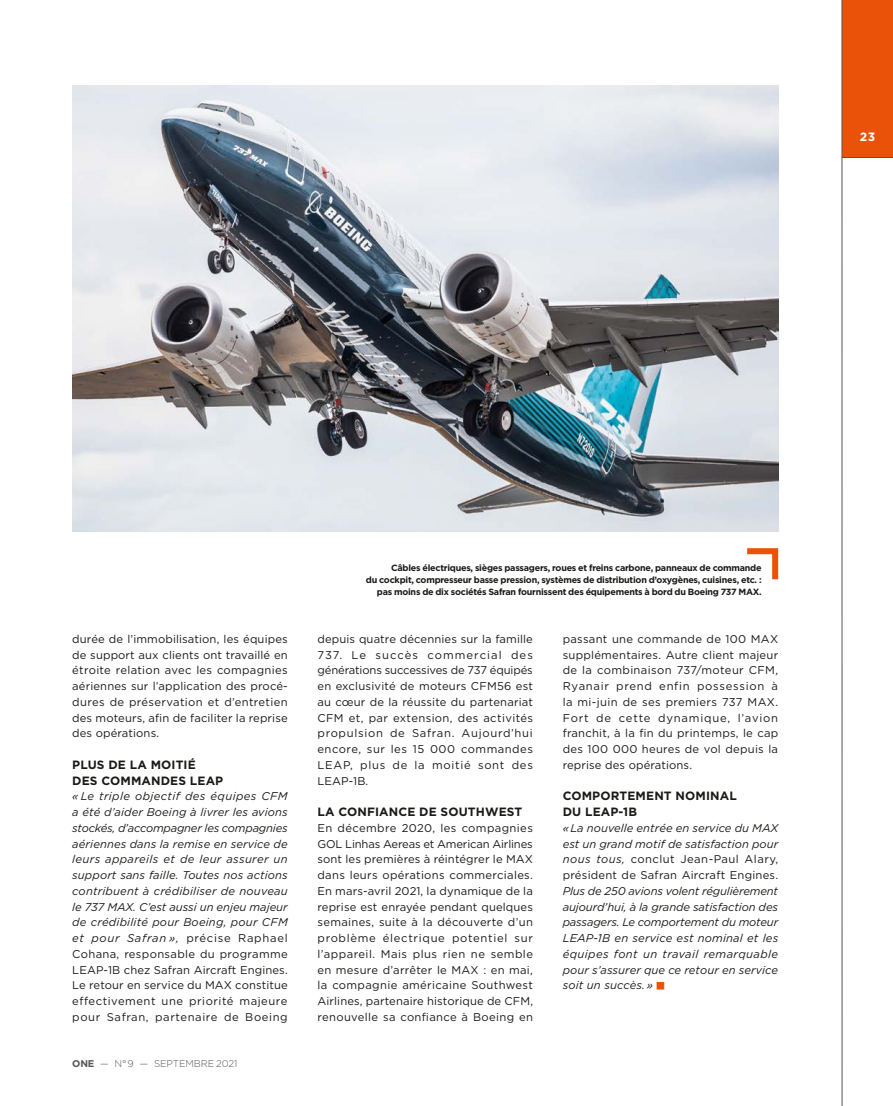
<style>
.page{position:relative;width:893px;height:1106px;background:#fff}
.page>*{position:absolute;margin:0;border:0;box-sizing:border-box;transform-origin:0 0}
.t1{font:700 12px/15.8px "Gotham";letter-spacing:.01em;color:#1a1a18}
.t2{font:700 12px "Gotham";color:#fff}
.t3{font:11.25px/15.8px "Gotham";letter-spacing:.015em;color:#1a1a18;text-align:justify}
.t4{font:italic 11.25px/15.8px "Gotham";letter-spacing:.005em;color:#1a1a18;text-align:justify}
.t5{font:300 9.75px "Gotham";letter-spacing:-.01em;color:#565656}
.t6{font:700 9px/12px "Gotham";letter-spacing:-.025em;color:#1a1a18;text-align:right}
.s1{font-style:normal}
.s2{font-weight:700}
</style>
<div class="page">
<div style="left:842px;top:0;width:51px;height:157px;background:#e95208"></div>
<hr style="left:842px;top:0;width:1px;height:1106px;background:#565656">
<hr style="left:842px;top:157px;width:51px;height:1px;background:#565656">
<svg style="left:747px;top:548px;width:32px;height:32px"></svg>
<img style="left:72px;top:85px;width:706px;height:446px">
<p class="t2" style="left:860px;top:129px;width:17px">23</p>
<p class="t3" style="left:72px;top:630px;width:217px">durée de l’immobilisation, les équipes de support aux clients ont travaillé en étroite relation avec les compagnies aériennes sur l’application des procé&shy;dures de préservation et d’entretien des moteurs, afin de faciliter la reprise des opérations.</p>
<p class="t1" style="left:72px;top:756px;width:153px">PLUS DE LA MOITIÉ<br>DES COMMANDES LEAP</p>
<p class="t4" style="left:72px;top:788px;width:217px">« Le triple objectif des équipes CFM a été d’aider Boeing à livrer les avions stockés, d’accompagner les compagnies aériennes dans la remise en service de leurs appareils et de leur assurer un support sans faille. Toutes nos actions contribuent à crédibiliser de nouveau le 737 MAX. C’est aussi un enjeu majeur de crédibilité pour Boeing, pour CFM et pour Safran », <span class="s1">précise Raphael Cohana, responsable du programme LEAP-1B chez Safran Aircraft Engines.<br>Le retour en service du MAX constitue effectivement une priorité majeure pour Safran, partenaire de Boeing</span></p>
<p class="t5" style="left:72px;top:1057px;width:167px"><span class="s2">ONE</span> — N° 9 — SEPTEMBRE 2021</p>
<p class="t6" style="left:366px;top:561px;width:397px">Câbles électriques, sièges passagers, roues et freins carbone, panneaux de commande<br>du cockpit, compresseur basse pression, systèmes de distribution d’oxygènes, cuisines, etc. : pas moins de dix sociétés Safran fournissent des équipements à bord du Boeing 737 MAX.</p>
<p class="t3" style="left:317px;top:630px;width:217px">depuis quatre décennies sur la famille 737. Le succès commercial des générations successives de 737 équipés en exclusivité de moteurs CFM56 est au cœur de la réussite du partenariat CFM et, par extension, des activités propulsion de Safran. Aujourd’hui encore, sur les 15 000 commandes LEAP, plus de la moitié sont des LEAP-1B.</p>
<p class="t1" style="left:317px;top:804px;width:206px">LA CONFIANCE DE SOUTHWEST</p>
<p class="t3" style="left:317px;top:819px;width:217px">En décembre 2020, les compagnies GOL Linhas Aereas et American Airlines sont les premières à réintégrer le MAX dans leurs opérations commerciales.<br>En mars-avril 2021, la dynamique de la reprise est enrayée pendant quelques semaines, suite à la découverte d’un problème électrique potentiel sur l’appareil. Mais plus rien ne semble en mesure d’arrêter le MAX : en mai, la compagnie américaine Southwest Airlines, partenaire historique de CFM, renouvelle sa confiance à Boeing en</p>
<p class="t3" style="left:563px;top:630px;width:217px">passant une commande de 100 MAX supplémentaires. Autre client majeur de la combinaison 737/moteur CFM, Ryanair prend enfin possession à la mi-juin de ses premiers 737 MAX.<br>Fort de cette dynamique, l’avion franchit, à la fin du printemps, le cap des 100 000 heures de vol depuis la reprise des opérations.</p>
<p class="t1" style="left:563px;top:788px;width:176px">COMPORTEMENT NOMINAL<br>DU LEAP-1B</p>
<p class="t4" style="left:563px;top:819px;width:217px">« La nouvelle entrée en service du MAX est un grand motif de satisfaction pour nous tous, <span class="s1">conclut Jean-Paul Alary, président de Safran Aircraft Engines.</span></p>
<p class="t4" style="left:563px;top:882px;width:217px">Plus de 250 avions volent régulièrement aujourd’hui, à la grande satisfaction des passagers. Le comportement du moteur LEAP-1B en service est nominal et les équipes font un travail remarquable pour s’assurer que ce retour en service soit un succès. »</p>
</div>
